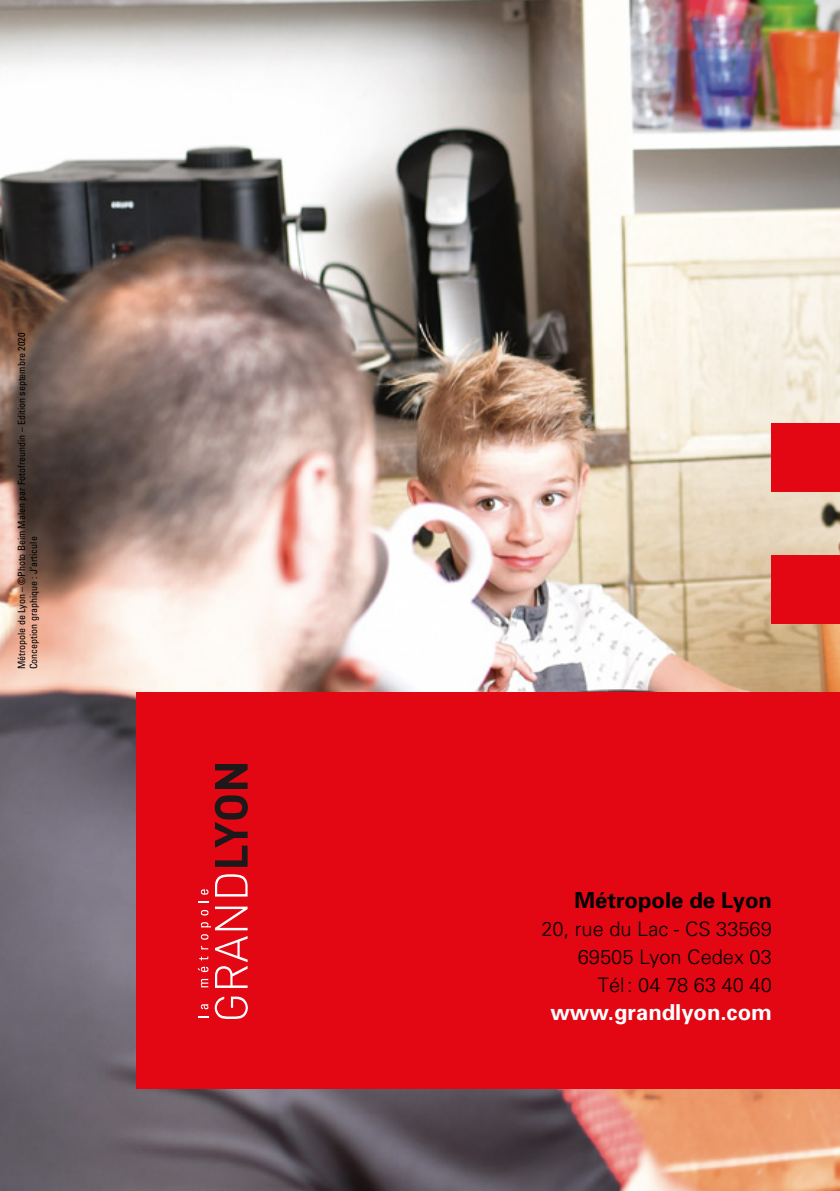
<style>
.page{position:relative;width:840px;height:1191px;background:#fff}
.page>*{position:absolute;margin:0;border:0;box-sizing:border-box;transform-origin:0 0}
.t1{font:700 22px "Univers";color:#fff}
.t2{font:700 22px "Univers";color:#000}
.t3{font:300 20px/28px "Univers";color:#000;text-align:right}
.t4{font:condensed 10px/12px "Univers";color:#000}
</style>
<div class="page">
<img style="left:0;top:0;width:839px;height:1191px">
<div style="left:136px;top:692px;width:703px;height:397px;background:#e30613"></div>
<svg style="left:214px;top:996px;width:34px;height:23px"></svg>
<svg style="left:214px;top:795px;width:34px;height:71px"></svg>
<svg style="left:215px;top:764px;width:32px;height:25px"></svg>
<svg style="left:201px;top:1004px;width:7px;height:5px"></svg>
<svg style="left:198px;top:874px;width:49px;height:114px"></svg>
<div style="left:771px;top:555px;width:68px;height:68px;background:#e30613"></div>
<div style="left:771px;top:423px;width:68px;height:68px;background:#e30613"></div>
<p class="t4" style="left:15px;top:669px;width:338px;rotate:-90deg">Métropole de Lyon – ©Photo Beim Malen par Fotofreundin – Edition septembre 2020<br>Conception graphique : J’articule</p>
<h1 class="t2" style="left:574px;top:886px;width:199px">Métropole de Lyon</h1>
<h2 class="t3" style="left:541px;top:914px;width:232px">20, rue du Lac - CS 33569<br>69505 Lyon Cedex 03<br>Tél: 04 78 63 40 40</h2>
<h1 class="t1" style="left:550px;top:998px;width:223px">www.grandlyon.com</h1>
</div>
